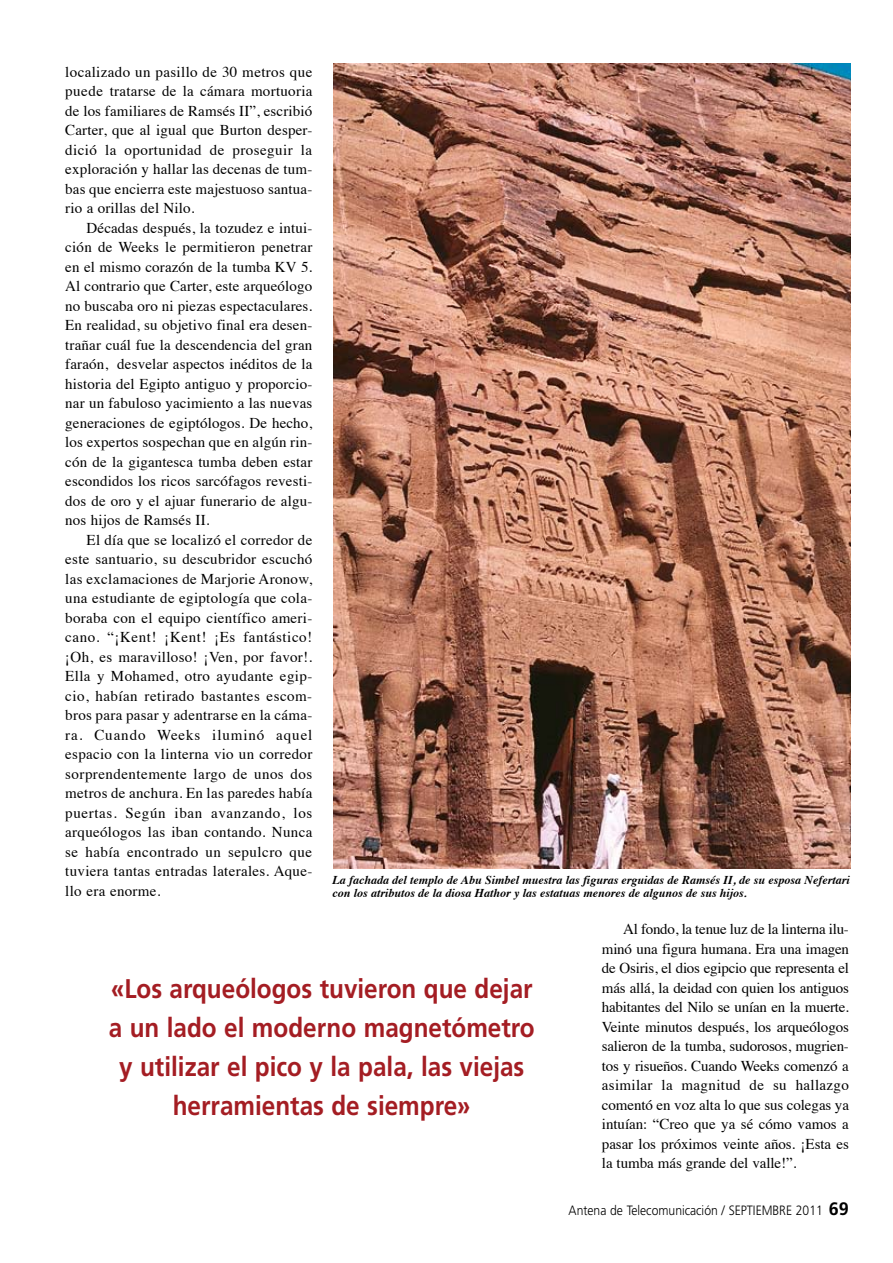
<style>
.page{position:relative;width:893px;height:1263px;background:#fff}
.page>*{position:absolute;margin:0;border:0;box-sizing:border-box;transform-origin:0 0}
.t1{font:700 27px/39px "Frutiger";color:#a41d23;text-align:center;scale:.9 1}
.t2{font:15px/19.5px "Times";letter-spacing:.01em;color:#000;text-align:justify}
.t3{font:300 13.5px "Frutiger";color:#000;scale:.9 1}
.t4{font:italic 700 12px/13.5px "Times";color:#000}
.s1{font-weight:700;font-size:18px}
</style>
<div class="page">
<img style="left:333px;top:64px;width:517px;height:805px">
<p class="t2" style="left:65px;top:60px;width:249px">localizado un pasillo de 30 metros que puede tratarse de la cámara mortuoria de los familiares de Ramsés II”, escribió Carter, que al igual que Burton desper&shy;dició la oportunidad de proseguir la exploración y hallar las decenas de tum&shy;bas que encierra este majestuoso santua&shy;rio a orillas del Nilo.</p>
<p class="t2" style="left:65px;top:216px;width:249px;text-indent:21px">Décadas después, la tozudez e intui&shy;ción de Weeks le permitieron penetrar en el mismo corazón de la tumba KV 5.<br>Al contrario que Carter, este arqueólogo no buscaba oro ni piezas espectaculares.<br>En realidad, su objetivo final era desen&shy;trañar cuál fue la descendencia del gran faraón, desvelar aspectos inéditos de la historia del Egipto antiguo y proporcio&shy;nar un fabuloso yacimiento a las nuevas generaciones de egiptólogos. De hecho, los expertos sospechan que en algún rin&shy;cón de la gigantesca tumba deben estar escondidos los ricos sarcófagos revesti&shy;dos de oro y el ajuar funerario de algu&shy;nos hijos de Ramsés II.</p>
<p class="t2" style="left:65px;top:528px;width:249px;text-indent:21px">El día que se localizó el corredor de este santuario, su descubridor escuchó las exclamaciones de Marjorie Aronow, una estudiante de egiptología que cola&shy;boraba con el equipo científico ameri&shy;cano. “¡Kent! ¡Kent! ¡Es fantástico! ¡Oh, es maravilloso! ¡Ven, por favor!.<br>Ella y Mohamed, otro ayudante egip&shy;cio, habían retirado bastantes escom&shy;bros para pasar y adentrarse en la cáma&shy;ra. Cuando Weeks iluminó aquel espacio con la linterna vio un corredor sorprendentemente largo de unos dos metros de anchura. En las paredes había puertas. Según iban avanzando, los arqueólogos las iban contando. Nunca se había encontrado un sepulcro que tuviera tantas entradas laterales. Aque&shy;llo era enorme.</p>
<p class="t4" style="left:332px;top:872px;width:519px">La fachada del templo de Abu Simbel muestra las figuras erguidas de Ramsés II, de su esposa Nefertari con los atributos de la diosa Hathor y las estatuas menores de algunos de sus hijos.</p>
<h1 class="t1" style="left:109px;top:969px;width:475px">«Los arqueólogos tuvieron que dejar a un lado el moderno magnetómetro y utilizar el pico y la pala, las viejas herramientas de siempre»</h1>
<p class="t2" style="left:602px;top:918px;width:249px;text-indent:21px">Al fondo, la tenue luz de la linterna ilu&shy;minó una figura humana. Era una imagen de Osiris, el dios egipcio que representa el más allá, la deidad con quien los antiguos habitantes del Nilo se unían en la muerte.<br>Veinte minutos después, los arqueólogos salieron de la tumba, sudorosos, mugrien&shy;tos y risueños. Cuando Weeks comenzó a asimilar la magnitud de su hallazgo comentó en voz alta lo que sus colegas ya intuían: “Creo que ya sé cómo vamos a pasar los próximos veinte años. ¡Esta es la tumba más grande del valle!”.</p>
<p class="t3" style="left:569px;top:1202px;width:313px">Antena de Telecomunicación / SEPTIEMBRE 2011 <span class="s1">69</span></p>
</div>
